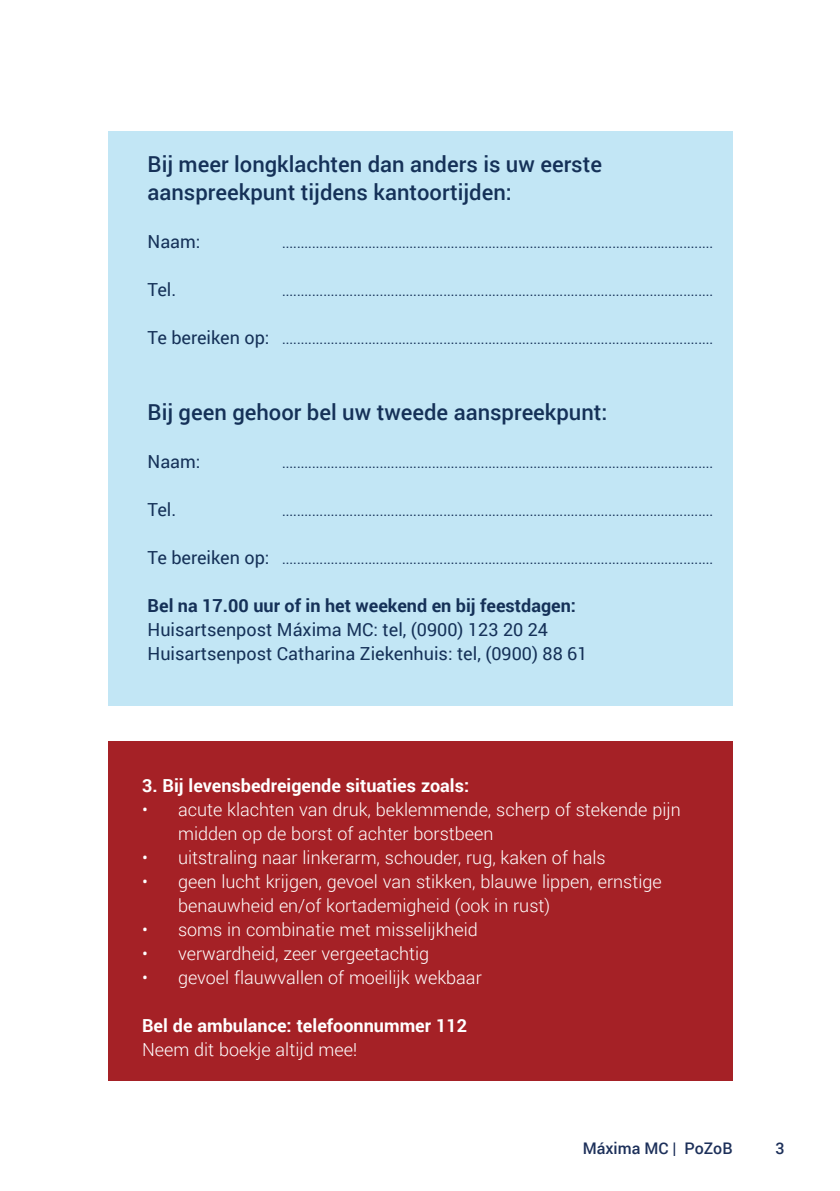
<style>
.page{position:relative;width:840px;height:1191px;background:#fff}
.page>*{position:absolute;margin:0;border:0;box-sizing:border-box;transform-origin:0 0}
.t1{font:500 22px/28px "Roboto";color:#153158}
.t2{font:300 18px/24px "Roboto";color:#fff}
.t3{font:18px/24px "Roboto";color:#153158}
.t4{font:700 18px "Roboto";color:#fff}
.t5{font:700 18px "Roboto";color:#153158}
.t6{font:500 16px "Roboto";color:#1d305a}
.t7{font:14px "Roboto";color:#153158}
.s1{font-size:18px}
</style>
<div class="page">
<div style="left:108px;top:132px;width:623px;height:91px;background:#c2e6f5"></div>
<div style="left:108px;top:212px;width:623px;height:57px;background:#c2e6f5"></div>
<div style="left:108px;top:260px;width:623px;height:57px;background:#c2e6f5"></div>
<div style="left:108px;top:308px;width:623px;height:57px;background:#c2e6f5"></div>
<div style="left:108px;top:356px;width:623px;height:57px;background:#c2e6f5"></div>
<div style="left:108px;top:408px;width:623px;height:57px;background:#c2e6f5"></div>
<div style="left:108px;top:456px;width:623px;height:57px;background:#c2e6f5"></div>
<div style="left:108px;top:504px;width:623px;height:57px;background:#c2e6f5"></div>
<div style="left:108px;top:552px;width:623px;height:57px;background:#c2e6f5"></div>
<div style="left:108px;top:600px;width:623px;height:57px;background:#c2e6f5"></div>
<div style="left:108px;top:648px;width:623px;height:57px;background:#c2e6f5"></div>
<div style="left:108px;top:741px;width:623px;height:340px;background:#a52126"></div>
<h1 class="t1" style="left:147px;top:149px;width:455px">Bij meer longklachten dan anders is uw eerste aanspreekpunt tijdens kantoortijden:</h1>
<p class="t3" style="left:147px;top:229px;width:54px">Naam:</p>
<p class="t7" style="left:282px;top:233px;width:432px">...................................................................................................................</p>
<p class="t3" style="left:147px;top:277px;width:30px">Tel.</p>
<p class="t7" style="left:282px;top:281px;width:432px">...................................................................................................................</p>
<p class="t7" style="left:147px;top:329px;width:567px"><span class="s1">Te bereiken op:</span> ...................................................................................................................</p>
<h1 class="t1" style="left:147px;top:397px;width:461px">Bij geen gehoor bel uw tweede aanspreekpunt:</h1>
<p class="t3" style="left:147px;top:449px;width:54px">Naam:</p>
<p class="t7" style="left:282px;top:453px;width:432px">...................................................................................................................</p>
<p class="t3" style="left:147px;top:497px;width:30px">Tel.</p>
<p class="t7" style="left:282px;top:501px;width:432px">...................................................................................................................</p>
<p class="t7" style="left:147px;top:549px;width:567px"><span class="s1">Te bereiken op:</span> ...................................................................................................................</p>
<p class="t5" style="left:147px;top:592px;width:430px">Bel na 17.00 uur of in het weekend en bij feestdagen:</p>
<p class="t3" style="left:147px;top:616px;width:441px">Huisartsenpost Máxima MC: tel, (0900) 123 20 24<br>Huisartsenpost Catharina Ziekenhuis: tel, (0900) 88 61</p>
<p class="t4" style="left:142px;top:773px;width:328px">3. Bij levensbedreigende situaties zoals:</p>
<p class="t2" style="left:178px;top:797px;width:504px;text-indent:-36px">• acute klachten van druk, beklemmende, scherp of stekende pijn midden op de borst of achter borstbeen</p>
<p class="t2" style="left:142px;top:845px;width:465px">• uitstraling naar linkerarm, schouder, rug, kaken of hals</p>
<p class="t2" style="left:178px;top:869px;width:485px;text-indent:-36px">• geen lucht krijgen, gevoel van stikken, blauwe lippen, ernstige benauwheid en/of kortademigheid (ook in rust)</p>
<p class="t2" style="left:142px;top:917px;width:337px">• soms in combinatie met misselijkheid</p>
<p class="t2" style="left:142px;top:941px;width:288px">• verwardheid, zeer vergeetachtig</p>
<p class="t2" style="left:142px;top:965px;width:341px">• gevoel flauwvallen of moeilijk wekbaar</p>
<p class="t4" style="left:142px;top:1013px;width:326px">Bel de ambulance: telefoonnummer 112</p>
<p class="t2" style="left:142px;top:1037px;width:216px">Neem dit boekje altijd mee!</p>
<p class="t6" style="left:582px;top:1137px;width:151px">Máxima MC | PoZoB</p>
<p class="t6" style="left:775px;top:1137px;width:11px">3</p>
</div>
